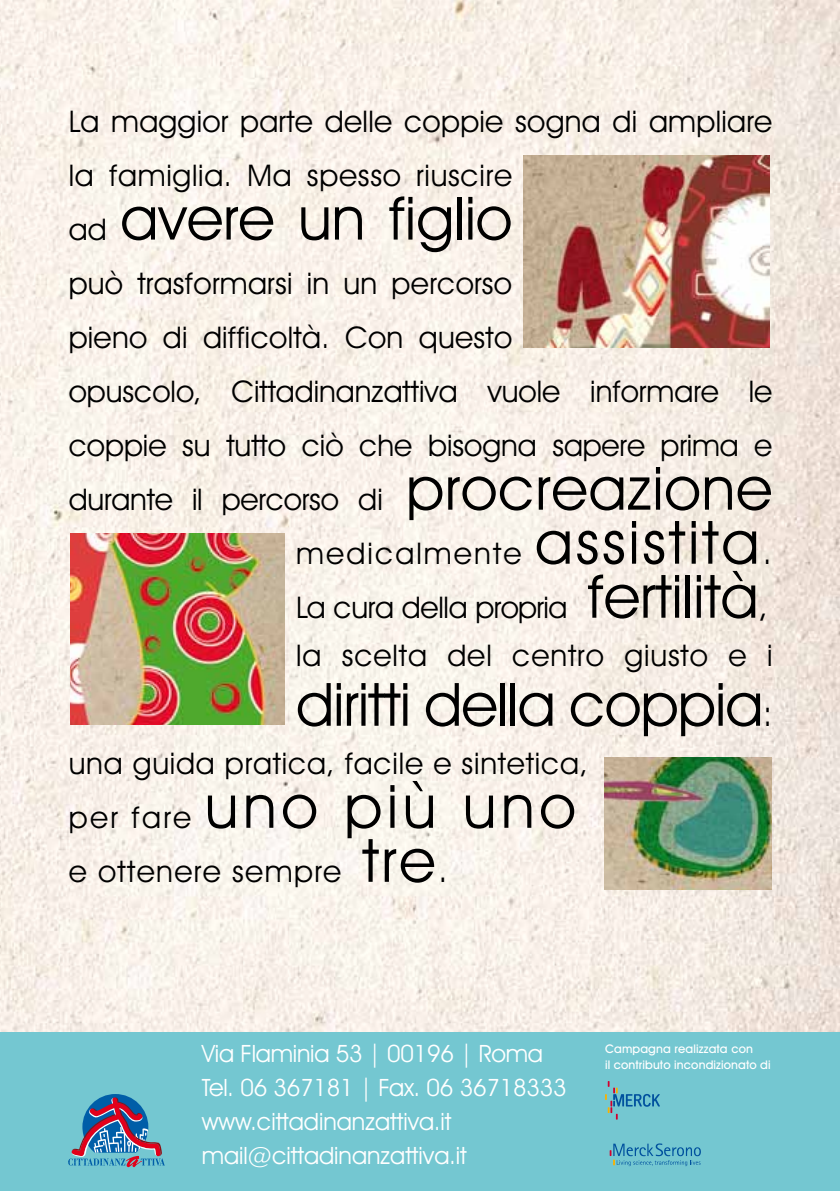
<style>
.page{position:relative;width:840px;height:1191px;background:#fff}
.page>*{position:absolute;margin:0;border:0;box-sizing:border-box;transform-origin:0 0}
.t1{font:60px "Avant Garde IT Cby BT";letter-spacing:-.01em;color:#000}
.t2{font:60px "Avant Garde IT Cby BT";letter-spacing:.08em;color:#000}
.t3{font:30px/54px "Avant Garde IT Cby BT";letter-spacing:.01em;color:#000}
.t4{font:30px "Avant Garde IT Cby BT";letter-spacing:-.015em;color:#000}
.t5{font:30px "Avant Garde IT Cby BT";letter-spacing:.03em;color:#000}
.t6{font:30px "Avant Garde IT Cby BT";letter-spacing:.07em;color:#000}
.t7{font:30px "Avant Garde IT Cby BT";letter-spacing:.045em;color:#000}
.t8{font:24px/34px "Avant Garde IT Cby BT";color:#fff}
.t9{font:500 12px/16px "Avant Garde IT Cby BT";letter-spacing:.01em;color:#fff}
.s1{font-size:30px}
.s2{font-size:60px}
.s3{font-size:34px}
</style>
<div class="page">
<img style="left:0;top:0;width:839px;height:1032px">
<div style="left:0;top:1032px;width:839px;height:159px;background:#74c7d1"></div>
<svg style="left:68px;top:1094px;width:97px;height:73px"></svg>
<img style="left:523px;top:156px;width:245px;height:191px">
<img style="left:70px;top:533px;width:214px;height:191px">
<img style="left:604px;top:757px;width:166px;height:132px">
<svg style="left:609px;top:1143px;width:91px;height:23px"></svg>
<svg style="left:605px;top:1081px;width:54px;height:38px"></svg>
<p class="t3" style="left:69px;top:94px;width:704px">La maggior parte delle coppie sogna di ampliare la famiglia. Ma spesso riuscire</p>
<h1 class="t1" style="left:69px;top:182px;width:445px"><span class="s1">ad</span> avere un figlio</h1>
<p class="t3" style="left:69px;top:256px;width:444px">può trasformarsi in un percorso</p>
<p class="t3" style="left:69px;top:310px;width:445px">pieno di difficoltà. Con questo</p>
<p class="t3" style="left:69px;top:364px;width:705px">opuscolo, Cittadinanzattiva vuole informare le</p>
<p class="t3" style="left:69px;top:418px;width:704px">coppie su tutto ciò che bisogna sapere prima e</p>
<p class="t3" style="left:69px;top:472px;width:704px">durante il percorso di <span class="s2">procreazione</span></p>
<p class="t6" style="left:296px;top:535px;width:477px">medicalmente <span class="s2">assistita</span><span class="s3">.</span></p>
<p class="t4" style="left:296px;top:589px;width:473px">La cura della propria <span class="s2">fertilità</span><span class="s3">,</span></p>
<p class="t5" style="left:296px;top:637px;width:477px">la scelta del centro giusto e i</p>
<h1 class="t1" style="left:296px;top:668px;width:477px">diritti della coppia<span class="s3">:</span></h1>
<p class="t3" style="left:69px;top:736px;width:520px">una guida pratica, facile e sintetica,</p>
<h1 class="t2" style="left:69px;top:770px;width:508px"><span class="s1">per fare</span> uno più uno</h1>
<p class="t7" style="left:69px;top:853px;width:380px">e ottenere sempre <span class="s2">tre</span><span class="s3">.</span></p>
<p class="t8" style="left:202px;top:1036px;width:366px">Via Flaminia 53 | 00196 | Roma<br>Tel. 06 367181 | Fax. 06 36718333 www.cittadinanzattiva.it mail@cittadinanzattiva.it</p>
<p class="t9" style="left:604px;top:1040px;width:167px">Campagna realizzata con<br>il contributo incondizionato di</p>
</div>
